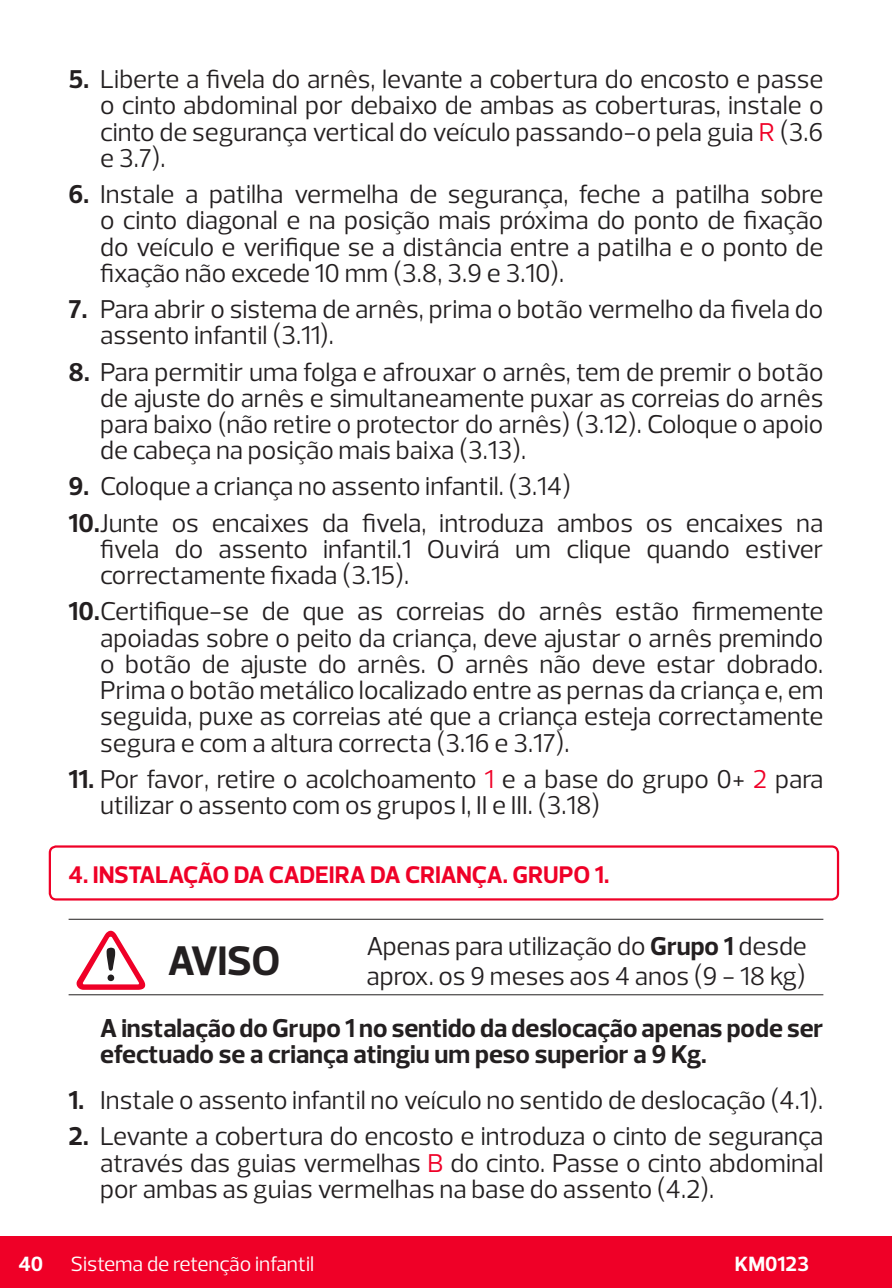
<style>
.page{position:relative;width:892px;height:1288px;background:#fff}
.page>*{position:absolute;margin:0;border:0;box-sizing:border-box;transform-origin:0 0}
.t1{font:700 42px "Prelo";letter-spacing:-.015em;color:#231f20}
.t2{font:26.25px/26.2px "Prelo";color:#231f20;text-align:justify}
.t3{font:700 26.25px/26.2px "Prelo";color:#231f20}
.t4{font:700 24.5px "Prelo";letter-spacing:-.015em;color:#ef0027}
.t5{font:21px "Prelo";color:#fff}
.t6{font:700 21px "Prelo";color:#fff}
.s1{font-weight:700}
.s2{color:#ef0027}
</style>
<div class="page">
<div style="left:0;top:1236px;width:891px;height:52px;background:#ef0027"></div>
<div style="left:49px;top:845px;width:789px;height:56px;border:2px solid #ef0027;border-radius:6px"></div>
<hr style="left:69px;top:994px;width:754px;height:1px;background:#231f20">
<hr style="left:69px;top:919px;width:754px;height:1px;background:#231f20">
<svg style="left:76px;top:930px;width:70px;height:60px"></svg>
<p class="t2" style="left:100px;top:66px;width:724px;text-indent:-32px"><span class="s1">5.</span> Liberte a fivela do arnês, levante a cobertura do encosto e passe o cinto abdominal por debaixo de ambas as coberturas, instale o cinto de segurança vertical do veículo passando-o pela guia <span class="s2">R</span> (3.6 e 3.7).</p>
<p class="t2" style="left:100px;top:181px;width:724px;text-indent:-32px"><span class="s1">6.</span> Instale a patilha vermelha de segurança, feche a patilha sobre o cinto diagonal e na posição mais próxima do ponto de fixação do veículo e verifique se a distância entre a patilha e o ponto de fixação não excede 10 mm (3.8, 3.9 e 3.10).</p>
<p class="t2" style="left:100px;top:296px;width:724px;text-indent:-32px"><span class="s1">7.</span> Para abrir o sistema de arnês, prima o botão vermelho da fivela do assento infantil (3.11).</p>
<p class="t2" style="left:100px;top:359px;width:724px;text-indent:-32px"><span class="s1">8.</span> Para permitir uma folga e afrouxar o arnês, tem de premir o botão de ajuste do arnês e simultaneamente puxar as correias do arnês para baixo (não retire o protector do arnês) (3.12). Coloque o apoio de cabeça na posição mais baixa (3.13).</p>
<p class="t2" style="left:69px;top:474px;width:503px"><span class="s1">9.</span> Coloque a criança no assento infantil. (3.14)</p>
<p class="t2" style="left:100px;top:510px;width:724px;text-indent:-32px"><span class="s1">10.</span>Junte os encaixes da fivela, introduza ambos os encaixes na fivela do assento infantil.1 Ouvirá um clique quando estiver correctamente fixada (3.15).</p>
<p class="t2" style="left:100px;top:598px;width:724px;text-indent:-32px"><span class="s1">10.</span>Certifique-se de que as correias do arnês estão firmemente apoiadas sobre o peito da criança, deve ajustar o arnês premindo o botão de ajuste do arnês. O arnês não deve estar dobrado.<br>Prima o botão metálico localizado entre as pernas da criança e, em seguida, puxe as correias até que a criança esteja correctamente segura e com a altura correcta (3.16 e 3.17).</p>
<p class="t2" style="left:100px;top:766px;width:724px;text-indent:-32px"><span class="s1">11.</span> Por favor, retire o acolchoamento <span class="s2">1</span> e a base do grupo 0+ <span class="s2">2</span> para utilizar o assento com os grupos I, II e III. (3.18)</p>
<p class="t4" style="left:69px;top:859px;width:542px">4. INSTALAÇÃO DA CADEIRA DA CRIANÇA. GRUPO 1.</p>
<p class="t2" style="left:366px;top:934px;width:441px">Apenas para utilização do <span class="s1">Grupo 1</span> desde</p>
<p class="t1" style="left:168px;top:935px;width:114px">AVISO</p>
<p class="t2" style="left:366px;top:963px;width:440px">aprox. os 9 meses aos 4 anos (9 - 18 kg)</p>
<p class="t3" style="left:100px;top:1015px;width:724px">A instalação do Grupo 1 no sentido da deslocação apenas pode ser efectuado se a criança atingiu um peso superior a 9 Kg.</p>
<p class="t2" style="left:69px;top:1087px;width:755px"><span class="s1">1.</span> Instale o assento infantil no veículo no sentido de deslocação (4.1).</p>
<p class="t2" style="left:100px;top:1123px;width:724px;text-indent:-32px"><span class="s1">2.</span> Levante a cobertura do encosto e introduza o cinto de segurança através das guias vermelhas <span class="s2">B</span> do cinto. Passe o cinto abdominal por ambas as guias vermelhas na base do assento (4.2).</p>
<p class="t5" style="left:71px;top:1251px;width:245px">Sistema de retenção infantil</p>
<p class="t6" style="left:18px;top:1251px;width:26px">40</p>
<p class="t6" style="left:734px;top:1251px;width:76px">KM0123</p>
</div>
